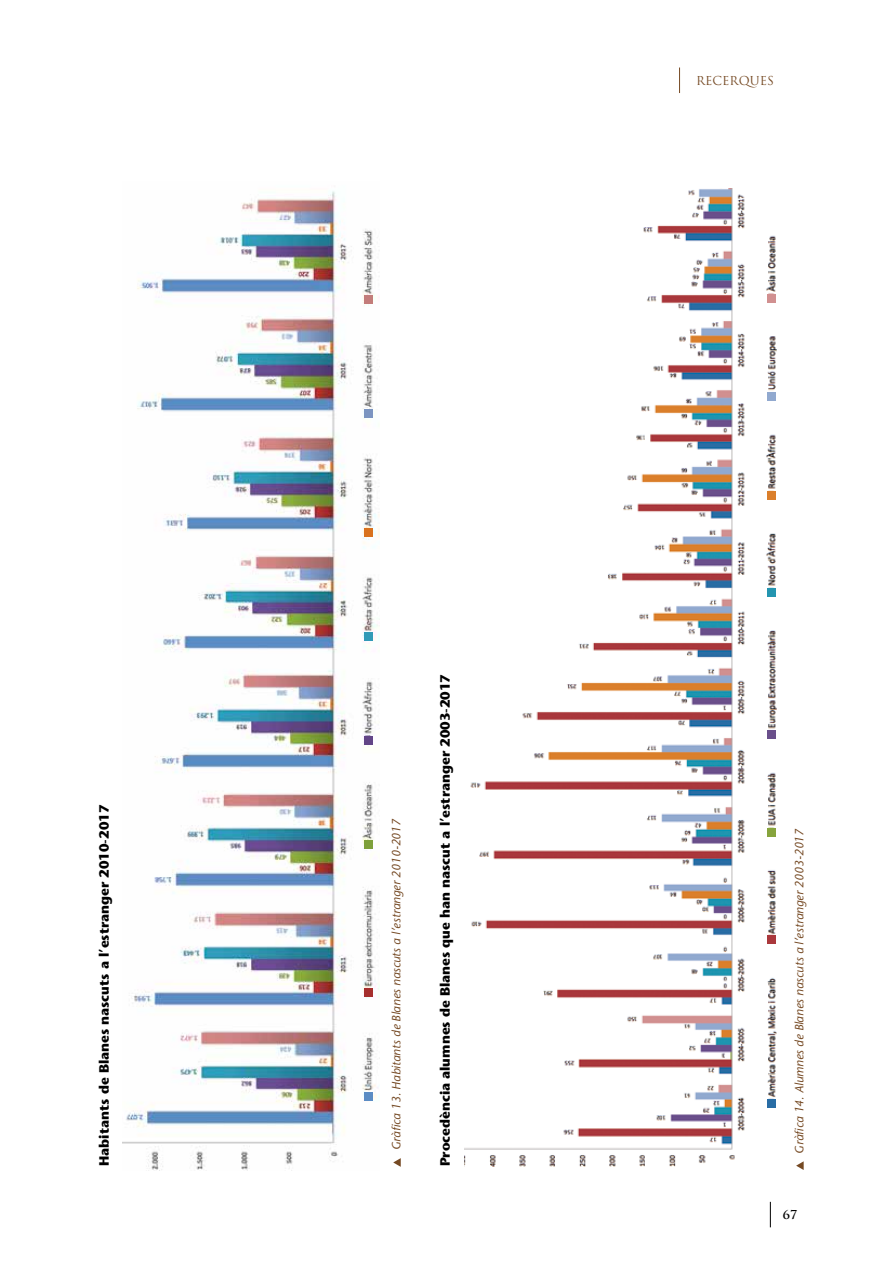
<style>
.page{position:relative;width:893px;height:1263px;background:#fff}
.page>*{position:absolute;margin:0;border:0;box-sizing:border-box;transform-origin:0 0}
.t1{font:700 13.5px "Stone Sans";color:#000}
.t2{font:italic 12px "Stone Sans";color:#754923}
.t3{font:12px "Trajan Pro";color:#754923}
.t4{font:700 12px "Trajan Pro";color:#000}
</style>
<div class="page">
<svg style="left:770px;top:1202px;width:1px;height:25px"></svg>
<svg style="left:679px;top:68px;width:1px;height:25px"></svg>
<img style="left:123px;top:191px;width:256px;height:979px">
<img style="left:465px;top:188px;width:312px;height:978px">
<svg style="left:393px;top:1158px;width:8px;height:9px"></svg>
<svg style="left:796px;top:1161px;width:8px;height:9px"></svg>
<div style="left:767px;top:1099px;width:9px;height:9px;background:#296da5"></div>
<div style="left:365px;top:1092px;width:8px;height:9px;background:#5a8cc4"></div>
<div style="left:365px;top:988px;width:8px;height:8px;background:#a52f2d"></div>
<div style="left:365px;top:840px;width:8px;height:9px;background:#7ea039"></div>
<div style="left:365px;top:736px;width:8px;height:8px;background:#624586"></div>
<div style="left:365px;top:632px;width:8px;height:9px;background:#309ab7"></div>
<div style="left:365px;top:529px;width:8px;height:8px;background:#d9721e"></div>
<div style="left:365px;top:409px;width:8px;height:9px;background:#7b95c1"></div>
<div style="left:365px;top:296px;width:8px;height:8px;background:#c37c7a"></div>
<div style="left:767px;top:935px;width:9px;height:9px;background:#aa383c"></div>
<div style="left:767px;top:828px;width:9px;height:9px;background:#87a43d"></div>
<div style="left:767px;top:730px;width:9px;height:9px;background:#6a4f8b"></div>
<div style="left:767px;top:588px;width:9px;height:9px;background:#2495b0"></div>
<div style="left:767px;top:491px;width:9px;height:9px;background:#db7f2b"></div>
<div style="left:767px;top:392px;width:9px;height:9px;background:#91a9cf"></div>
<div style="left:767px;top:294px;width:9px;height:9px;background:#d19090"></div>
<p class="t1" style="left:96px;top:1166px;width:362px;rotate:-90deg">Habitants de Blanes nascuts a l’estranger 2010-2017</p>
<p class="t3" style="left:696px;top:73px;width:79px">RECERQUES</p>
<p class="t1" style="left:437px;top:1166px;width:494px;rotate:-90deg">Procedència alumnes de Blanes que han nascut a l’estranger 2003-2017</p>
<p class="t2" style="left:389px;top:1150px;width:333px;rotate:-90deg">Gràfica 13. Habitants de Blanes nascuts a l’estranger 2010-2017</p>
<p class="t2" style="left:792px;top:1153px;width:326px;rotate:-90deg">Gràfica 14. Alumnes de Blanes nascuts a l’estranger 2003-2017</p>
<p class="t4" style="left:783px;top:1207px;width:16px">67</p>
</div>
